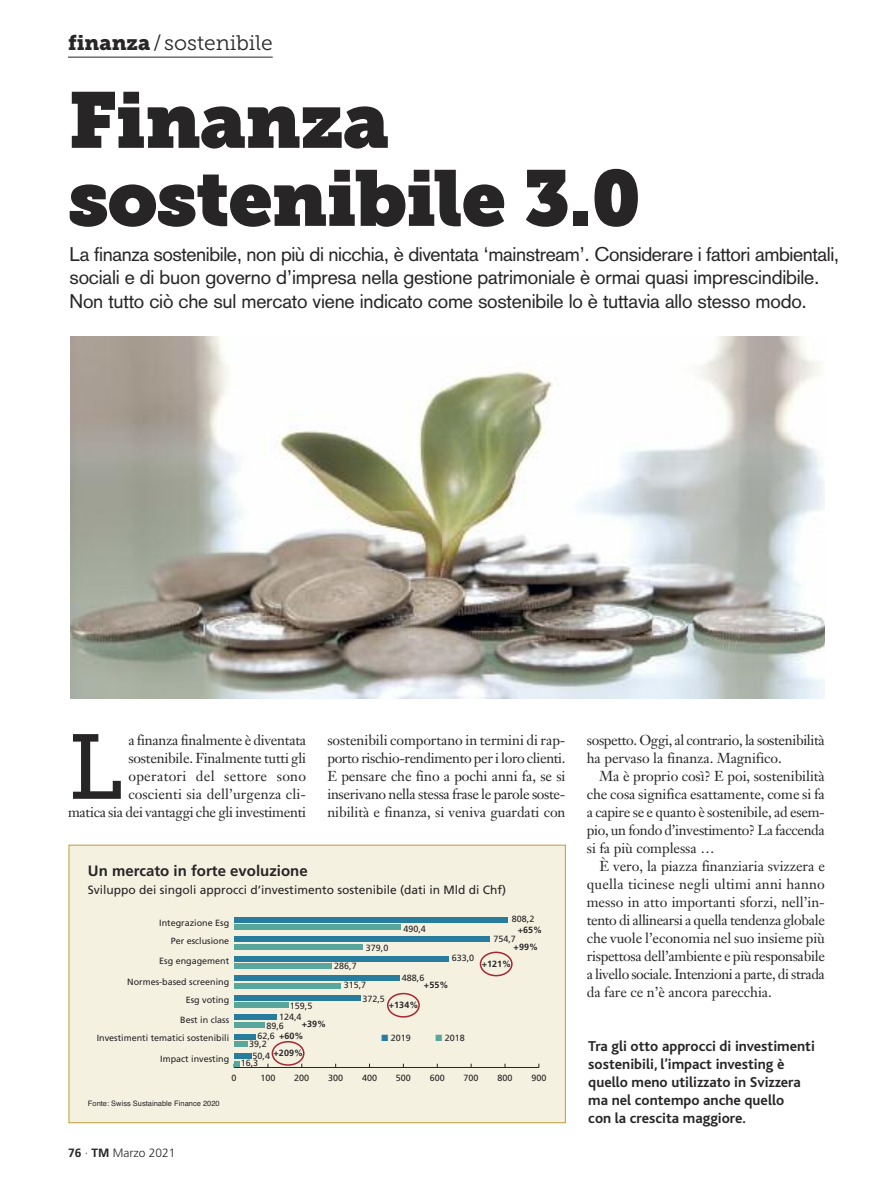
<style>
.page{position:relative;width:893px;height:1191px;background:#fff}
.page>*{position:absolute;margin:0;border:0;box-sizing:border-box;transform-origin:0 0}
.t1{font:91.65px "Museo Slab 500";color:#272526}
.t2{font:78px/78px "Museo Slab";letter-spacing:-.015em;color:#272526}
.t3{font:21px "Museo Slab 300";color:#272526}
.t4{font:19.5px/23.4px "Akzidenz Grotesk";letter-spacing:-.01em;color:#272526}
.t5{font:700 15px/18px "Bliss";color:#272526}
.t6{font:700 15px "Frutiger";color:#272526}
.t7{font:14.25px/18px "Janson Text";letter-spacing:-.02em;color:#272526;text-align:justify}
.t8{font:12px "Frutiger";color:#272526}
.t9{font:300 12px "Frutiger";color:#272526}
.t10{font:9px/10.5px "Frutiger";color:#272526}
.t11{font:700 9px/16.5px "Frutiger";color:#272526;text-align:center}
.t12{font:7.5px "Helvetica";color:#272526}
.s1{font-family:"Museo Slab 900"}
.s2{color:#287c9d}
.s3{color:#58a69c}
.s4{font-weight:700}
</style>
<div class="page">
<hr style="left:68px;top:57px;width:205px;height:1px;background:#272526">
<img style="left:71px;top:336px;width:754px;height:363px">
<div style="left:69px;top:845px;width:496px;height:277px;background:#f5f1e1"></div>
<hr style="left:234px;top:1067px;width:305px;height:1px;background:#272526">
<div style="left:234px;top:917px;width:274px;height:5px;background:#287c9d"></div>
<div style="left:234px;top:924px;width:166px;height:6px;background:#58a69c"></div>
<div style="left:234px;top:936px;width:256px;height:6px;background:#287c9d"></div>
<div style="left:234px;top:944px;width:128px;height:5px;background:#58a69c"></div>
<div style="left:234px;top:956px;width:214px;height:5px;background:#287c9d"></div>
<div style="left:234px;top:963px;width:97px;height:6px;background:#58a69c"></div>
<div style="left:234px;top:975px;width:166px;height:6px;background:#287c9d"></div>
<div style="left:234px;top:983px;width:107px;height:5px;background:#58a69c"></div>
<div style="left:234px;top:995px;width:126px;height:5px;background:#287c9d"></div>
<div style="left:234px;top:1002px;width:54px;height:6px;background:#58a69c"></div>
<div style="left:234px;top:1014px;width:42px;height:5px;background:#287c9d"></div>
<div style="left:234px;top:1022px;width:30px;height:5px;background:#58a69c"></div>
<div style="left:234px;top:1034px;width:21px;height:5px;background:#287c9d"></div>
<div style="left:234px;top:1041px;width:13px;height:6px;background:#58a69c"></div>
<div style="left:234px;top:1053px;width:17px;height:5px;background:#287c9d"></div>
<svg style="left:234px;top:1061px;width:6px;height:6px"></svg>
<div style="left:272px;top:1041px;width:32px;height:24px;border:2px solid #a52634;border-radius:50%"></div>
<div style="left:387px;top:992px;width:33px;height:25px;border:2px solid #a52634;border-radius:50%"></div>
<div style="left:480px;top:951px;width:33px;height:25px;border:2px solid #a52634;border-radius:50%"></div>
<div style="left:69px;top:845px;width:497px;height:278px;border:1px solid #be9f39"></div>
<h3 class="t3" style="left:68px;top:35px;width:206px"><span class="s1">finanza</span>/ sostenibile</h3>
<h2 class="t2" style="left:68px;top:89px;width:574px">Finanza sostenibile 3.0</h2>
<p class="t4" style="left:70px;top:245px;width:771px">La finanza sostenibile, non più di nicchia, è diventata ‘mainstream’. Considerare i fattori ambientali, sociali e di buon governo d’impresa nella gestione patrimoniale è ormai quasi imprescindibile.<br>Non tutto ciò che sul mercato viene indicato come sostenibile lo è tuttavia allo stesso modo.</p>
<p class="t7" style="left:68px;top:732px;width:240px;text-align:right">a finanza finalmente è diventata sostenibile. Finalmente tutti gli operatori del settore sono<br>coscienti sia dell’urgenza cli-<br>matica sia dei vantaggi che gli investimenti</p>
<p class="t7" style="left:327px;top:732px;width:240px">sostenibili comportano in termini di rap&shy;porto rischio-rendimento per i loro clienti.<br>E pensare che fino a pochi anni fa, se si inserivano nella stessa frase le parole soste&shy;nibilità e finanza, si veniva guardati con</p>
<p class="t7" style="left:587px;top:732px;width:240px">sospetto. Oggi, al contrario, la sostenibilità ha pervaso la finanza. Magnifico.</p>
<h1 class="t1" style="left:68px;top:734px;width:57px">L</h1>
<p class="t7" style="left:587px;top:768px;width:240px;text-indent:13px">Ma è proprio così? E poi, sostenibilità che cosa significa esattamente, come si fa a capire se e quanto è sostenibile, ad esem&shy;pio, un fondo d’investimento? La faccenda si fa più complessa …</p>
<p class="t7" style="left:587px;top:858px;width:240px;text-indent:13px">È vero, la piazza finanziaria svizzera e quella ticinese negli ultimi anni hanno messo in atto importanti sforzi, nell’in&shy;tento di allinearsi a quella tendenza globale che vuole l’economia nel suo insieme più rispettosa dell’ambiente e più responsabile a livello sociale. Intenzioni a parte, di strada da fare ce n’è ancora parecchia.</p>
<p class="t6" style="left:88px;top:865px;width:221px">Un mercato in forte evoluzione</p>
<p class="t8" style="left:88px;top:885px;width:420px">Sviluppo dei singoli approcci d’investimento sostenibile (dati in Mld di Chf)</p>
<p class="t10" style="left:512px;top:914px;width:24px">808,2</p>
<p class="t10" style="left:159px;top:918px;width:72px">Integrazione Esg</p>
<p class="t10" style="left:403px;top:923px;width:24px">490,4</p>
<p class="t11" style="left:514px;top:922px;width:30px">+65% +99%</p>
<p class="t10" style="left:493px;top:934px;width:24px">754,7</p>
<p class="t10" style="left:171px;top:936px;width:60px">Per esclusione</p>
<p class="t10" style="left:366px;top:943px;width:24px">379,0</p>
<p class="t10" style="left:452px;top:953px;width:24px">633,0</p>
<p class="t10" style="left:159px;top:956px;width:72px">Esg engagement</p>
<p class="t11" style="left:482px;top:956px;width:31px">+121%</p>
<p class="t10" style="left:334px;top:961px;width:24px">286,7</p>
<p class="t10" style="left:402px;top:973px;width:24px">488,6</p>
<p class="t10" style="left:127px;top:977px;width:104px">Normes-based screening</p>
<p class="t11" style="left:424px;top:977px;width:26px">+55%</p>
<p class="t10" style="left:362px;top:979px;width:24px;line-height:13.4px;text-indent:-19px">315,7<br>372,5</p>
<p class="t10" style="left:186px;top:995px;width:45px">Esg voting</p>
<p class="t11" style="left:389px;top:997px;width:31px">+134%</p>
<p class="t10" style="left:279px;top:1001px;width:35px;text-indent:11px">159,5<br>124,4</p>
<p class="t10" style="left:257px;top:1021px;width:28px;text-indent:9px">89,6<br>62,6</p>
<p class="t10" style="left:249px;top:1038px;width:22px;line-height:11.9px;text-align:center">39,2<br>50,4</p>
<p class="t10" style="left:241px;top:1058px;width:19px">16,3</p>
<p class="t10" style="left:180px;top:1015px;width:51px">Best in class</p>
<p class="t11" style="left:279px;top:1019px;width:49px;line-height:11.9px;text-align:left;text-indent:23px">+39% +60%</p>
<p class="t10" style="left:97px;top:1033px;width:134px">Investimenti tematici sostenibili</p>
<p class="t10" style="left:382px;top:1033px;width:31px"><span class="s2">■</span> 2019</p>
<p class="t10" style="left:436px;top:1033px;width:31px"><span class="s3">■</span> 2018</p>
<p class="t5" style="left:588px;top:1038px;width:228px">Tra gli otto approcci di investimenti sostenibili, l’impact investing è quello meno utilizzato in Svizzera ma nel contempo anche quello<br>con la crescita maggiore.</p>
<p class="t11" style="left:274px;top:1045px;width:31px">+209%</p>
<p class="t10" style="left:160px;top:1054px;width:71px">Impact investing</p>
<p class="t10" style="left:232px;top:1072px;width:7px">0</p>
<p class="t10" style="left:260px;top:1072px;width:17px">100</p>
<p class="t10" style="left:294px;top:1072px;width:17px">200</p>
<p class="t10" style="left:328px;top:1072px;width:17px">300</p>
<p class="t10" style="left:362px;top:1072px;width:17px">400</p>
<p class="t10" style="left:396px;top:1072px;width:17px">500</p>
<p class="t10" style="left:430px;top:1072px;width:17px">600</p>
<p class="t10" style="left:464px;top:1072px;width:17px">700</p>
<p class="t10" style="left:497px;top:1072px;width:17px">800</p>
<p class="t10" style="left:531px;top:1072px;width:17px">900</p>
<p class="t12" style="left:88px;top:1097px;width:133px">Fonte: Swiss Sustainable Finance 2020</p>
<p class="t9" style="left:68px;top:1148px;width:109px"><span class="s4">76</span> · <span class="s4">TM</span> Marzo 2021</p>
</div>
